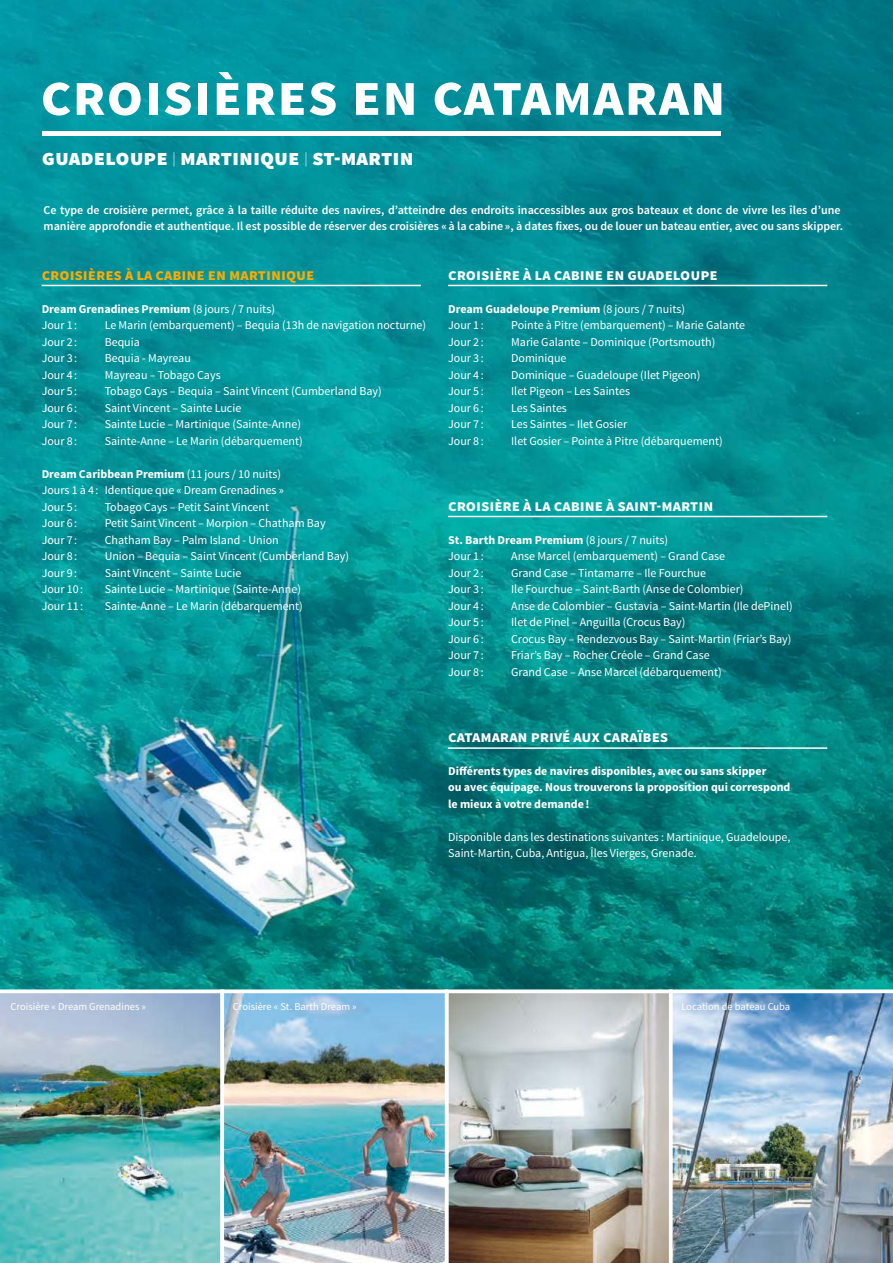
<style>
.page{position:relative;width:893px;height:1263px;background:#fff}
.page>*{position:absolute;margin:0;border:0;box-sizing:border-box;transform-origin:0 0}
.t1{font:700 60px "Source Sans Pro";letter-spacing:.01em;color:#fff}
.t2{font:900 22.65px "Source Sans Pro";color:#fff}
.t3{font:700 16.5px "Source Sans Pro";color:#fff}
.t4{font:700 16.5px "Source Sans Pro";color:#fa0}
.t5{font:12px/16.5px "Source Sans Pro";color:#fff}
.t6{font:600 12px/16.5px "Source Sans Pro";color:#fff}
.t7{font:700 12px/16.5px "Source Sans Pro";color:#fff}
.t8{font:10.5px "Source Sans Pro";color:#fff}
.s1{font-weight:300;font-size:14.4px}
.s2{font-weight:400}
.s3{font-weight:700}
</style>
<div class="page">
<img style="left:0;top:0;width:893px;height:987px">
<hr style="left:42px;top:285px;width:379px;height:1px;background:#fff">
<hr style="left:448px;top:285px;width:379px;height:1px;background:#fff">
<hr style="left:448px;top:516px;width:379px;height:1px;background:#fff">
<hr style="left:448px;top:747px;width:379px;height:2px;background:#fff">
<img style="left:0;top:987px;width:218px;height:276px">
<img style="left:450px;top:987px;width:217px;height:276px">
<img style="left:218px;top:987px;width:232px;height:276px">
<img style="left:667px;top:987px;width:226px;height:276px">
<div style="left:43px;top:131px;width:678px;height:5px;background:#fff"></div>
<h1 class="t1" style="left:40px;top:71px;width:687px">croisières en catamaran</h1>
<h2 class="t2" style="left:42px;top:150px;width:373px">guadeloupe <span class="s1">|</span> martinique <span class="s1">|</span> st-martin</h2>
<p class="t6" style="left:43px;top:203px;width:801px">Ce type de croisière permet, grâce à la taille réduite des navires, d’atteindre des endroits inaccessibles aux gros bateaux et donc de vivre les îles d’une manière approfondie et authentique. Il est possible de réserver des croisières « à la cabine », à dates fixes, ou de louer un bateau entier, avec ou sans skipper.</p>
<h3 class="t4" style="left:42px;top:268px;width:274px">croisières à la cabine en martinique</h3>
<p class="t7" style="left:42px;top:301px;width:235px">Dream Grenadines Premium <span class="s2">(8 jours / 7 nuits)<br>Jour 1 :</span></p>
<p class="t5" style="left:105px;top:318px;width:323px">Le Marin (embarquement) – Bequia (13h de navigation nocturne)</p>
<p class="t5" style="left:42px;top:334px;width:37px">Jour 2 :</p>
<p class="t5" style="left:105px;top:334px;width:37px">Bequia</p>
<p class="t5" style="left:42px;top:351px;width:37px">Jour 3 :</p>
<p class="t5" style="left:105px;top:351px;width:88px">Bequia - Mayreau</p>
<p class="t5" style="left:42px;top:367px;width:37px">Jour 4 :</p>
<p class="t5" style="left:105px;top:367px;width:118px">Mayreau – Tobago Cays</p>
<p class="t5" style="left:42px;top:384px;width:37px">Jour 5 :</p>
<p class="t5" style="left:105px;top:384px;width:279px">Tobago Cays – Bequia – Saint Vincent (Cumberland Bay)</p>
<p class="t5" style="left:42px;top:400px;width:37px">Jour 6 :</p>
<p class="t5" style="left:105px;top:400px;width:138px">Saint Vincent – Sainte Lucie</p>
<p class="t5" style="left:42px;top:417px;width:37px">Jour 7 :</p>
<p class="t5" style="left:105px;top:417px;width:198px">Sainte Lucie – Martinique (Sainte-Anne)</p>
<p class="t5" style="left:42px;top:433px;width:37px">Jour 8 :</p>
<p class="t5" style="left:105px;top:433px;width:200px">Sainte-Anne – Le Marin (débarquement)</p>
<p class="t5" style="left:42px;top:466px;width:244px"><span class="s3">Dream Caribbean Premium</span> (11 jours / 10 nuits)<br>Jours 1 à 4 : Identique que « Dream Grenadines »<br>Jour 5 :</p>
<p class="t5" style="left:105px;top:499px;width:166px">Tobago Cays – Petit Saint Vincent</p>
<p class="t5" style="left:42px;top:516px;width:37px">Jour 6 :</p>
<p class="t5" style="left:105px;top:516px;width:222px">Petit Saint Vincent – Morpion – Chatham Bay</p>
<p class="t5" style="left:42px;top:532px;width:37px">Jour 7 :</p>
<p class="t5" style="left:105px;top:532px;width:176px">Chatham Bay – Palm Island - Union</p>
<p class="t5" style="left:42px;top:549px;width:37px">Jour 8 :</p>
<p class="t5" style="left:105px;top:549px;width:246px">Union – Bequia – Saint Vincent (Cumberland Bay)</p>
<p class="t5" style="left:42px;top:565px;width:37px">Jour 9 :</p>
<p class="t5" style="left:105px;top:565px;width:138px">Saint Vincent – Sainte Lucie</p>
<p class="t5" style="left:42px;top:582px;width:43px">Jour 10 :</p>
<p class="t5" style="left:105px;top:582px;width:198px">Sainte Lucie – Martinique (Sainte-Anne)</p>
<p class="t5" style="left:42px;top:598px;width:43px">Jour 11 :</p>
<p class="t5" style="left:105px;top:598px;width:200px">Sainte-Anne – Le Marin (débarquement)</p>
<h3 class="t3" style="left:448px;top:268px;width:271px">croisière à la cabine en guadeloupe</h3>
<p class="t7" style="left:448px;top:301px;width:238px">Dream Guadeloupe Premium <span class="s2">(8 jours / 7 nuits)<br>Jour 1 :</span></p>
<p class="t5" style="left:511px;top:318px;width:236px">Pointe à Pitre (embarquement) – Marie Galante</p>
<p class="t5" style="left:448px;top:334px;width:37px">Jour 2 :</p>
<p class="t5" style="left:511px;top:334px;width:206px">Marie Galante – Dominique (Portsmouth)</p>
<p class="t5" style="left:448px;top:351px;width:37px">Jour 3 :</p>
<p class="t5" style="left:511px;top:351px;width:57px">Dominique</p>
<p class="t5" style="left:448px;top:367px;width:37px">Jour 4 :</p>
<p class="t5" style="left:511px;top:367px;width:191px">Dominique – Guadeloupe (Ilet Pigeon)</p>
<p class="t5" style="left:448px;top:384px;width:37px">Jour 5 :</p>
<p class="t5" style="left:511px;top:384px;width:120px">Ilet Pigeon – Les Saintes</p>
<p class="t5" style="left:448px;top:400px;width:37px">Jour 6 :</p>
<p class="t5" style="left:511px;top:400px;width:57px">Les Saintes</p>
<p class="t5" style="left:448px;top:417px;width:37px">Jour 7 :</p>
<p class="t5" style="left:511px;top:417px;width:118px">Les Saintes – Ilet Gosier</p>
<p class="t5" style="left:448px;top:433px;width:37px">Jour 8 :</p>
<p class="t5" style="left:511px;top:433px;width:213px">Ilet Gosier – Pointe à Pitre (débarquement)</p>
<h3 class="t3" style="left:448px;top:499px;width:267px">croisière à la cabine à saint-martin</h3>
<p class="t5" style="left:448px;top:532px;width:222px"><span class="s3">St. Barth Dream Premium</span> (8 jours / 7 nuits)<br>Jour 1 :</p>
<p class="t5" style="left:511px;top:549px;width:215px">Anse Marcel (embarquement) – Grand Case</p>
<p class="t5" style="left:448px;top:565px;width:37px">Jour 2 :</p>
<p class="t5" style="left:511px;top:565px;width:196px">Grand Case – Tintamarre – Ile Fourchue</p>
<p class="t5" style="left:448px;top:582px;width:37px">Jour 3 :</p>
<p class="t5" style="left:511px;top:582px;width:234px">Ile Fourchue – Saint-Barth (Anse de Colombier)</p>
<p class="t5" style="left:448px;top:598px;width:37px">Jour 4 :</p>
<p class="t5" style="left:511px;top:598px;width:283px">Anse de Colombier – Gustavia – Saint-Martin (Ile dePinel)</p>
<p class="t5" style="left:448px;top:615px;width:37px">Jour 5 :</p>
<p class="t5" style="left:511px;top:615px;width:176px">Ilet de Pinel – Anguilla (Crocus Bay)</p>
<p class="t5" style="left:448px;top:631px;width:37px">Jour 6 :</p>
<p class="t5" style="left:511px;top:631px;width:282px">Crocus Bay – Rendezvous Bay – Saint-Martin (Friar’s Bay)</p>
<p class="t5" style="left:448px;top:648px;width:37px">Jour 7 :</p>
<p class="t5" style="left:511px;top:648px;width:200px">Friar’s Bay – Rocher Créole – Grand Case</p>
<p class="t5" style="left:448px;top:664px;width:37px">Jour 8 :</p>
<p class="t5" style="left:511px;top:664px;width:212px">Grand Case – Anse Marcel (débarquement)</p>
<h3 class="t3" style="left:448px;top:730px;width:222px">catamaran privé aux caraïbes</h3>
<p class="t7" style="left:448px;top:763px;width:344px">Différents types de navires disponibles, avec ou sans skipper<br>ou avec équipage. Nous trouverons la proposition qui correspond le mieux à votre demande !</p>
<p class="t5" style="left:448px;top:829px;width:344px">Disponible dans les destinations suivantes : Martinique, Guadeloupe,<br>Saint-Martin, Cuba, Antigua, Îles Vierges, Grenade.</p>
<p class="t8" style="left:11px;top:1001px;width:137px">Croisière « Dream Grenadines »</p>
<p class="t8" style="left:233px;top:1001px;width:125px">Croisière « St. Barth Dream »</p>
<p class="t8" style="left:681px;top:1001px;width:110px">Location de bateau Cuba</p>
</div>
